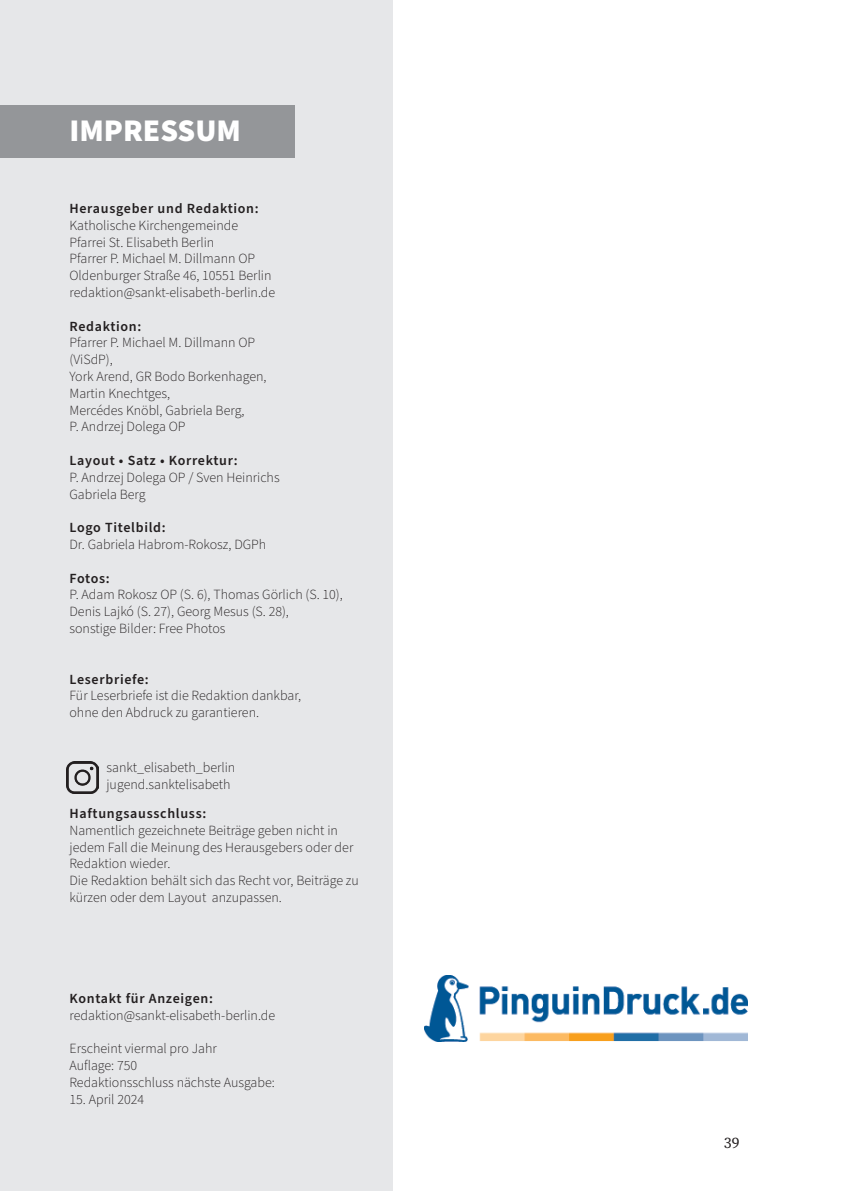
<style>
.page{position:relative;width:844px;height:1191px;background:#fff}
.page>*{position:absolute;margin:0;border:0;box-sizing:border-box;transform-origin:0 0}
.t1{font:900 31.5px "Source Sans Pro";color:#fff}
.t2{font:15.75px "Source Serif Pro";color:#231f20}
.t3{font:300 14px/16.8px "Source Sans Pro";color:#231f20}
.t4{font:600 14px "Source Sans Pro";letter-spacing:.05em;color:#231f20}
</style>
<div class="page">
<div style="left:0;top:0;width:393px;height:1191px;background:#e6e7e9"></div>
<div style="left:0;top:105px;width:295px;height:52px;background:#949699"></div>
<img style="left:67px;top:761px;width:32px;height:32px">
<img style="left:424px;top:975px;width:323px;height:67px">
<h1 class="t1" style="left:69px;top:109px;width:173px">IMPRESSUM</h1>
<p class="t4" style="left:69px;top:199px;width:191px">Herausgeber und Redaktion:</p>
<p class="t3" style="left:69px;top:217px;width:207px">Katholische Kirchengemeinde Pfarrei St. Elisabeth Berlin<br>Pfarrer P. Michael M. Dillmann OP Oldenburger Straße 46, 10551 Berlin redaktion@sankt-elisabeth-berlin.de</p>
<p class="t4" style="left:69px;top:316px;width:73px">Redaktion:</p>
<p class="t3" style="left:69px;top:335px;width:198px">Pfarrer P. Michael M. Dillmann OP (ViSdP),<br>York Arend, GR Bodo Borkenhagen,<br>Martin Knechtges,<br>Mercédes Knöbl, Gabriela Berg,<br>P. Andrzej Dolega OP</p>
<p class="t4" style="left:69px;top:451px;width:170px">Layout • Satz • Korrektur:</p>
<p class="t3" style="left:69px;top:469px;width:212px">P. Andrzej Dolega OP / Sven Heinrichs<br>Gabriela Berg</p>
<p class="t4" style="left:69px;top:518px;width:98px">Logo Titelbild:</p>
<p class="t3" style="left:69px;top:536px;width:198px">Dr. Gabriela Habrom-Rokosz, DGPh</p>
<p class="t4" style="left:69px;top:568px;width:42px">Fotos:</p>
<p class="t3" style="left:69px;top:587px;width:275px">P. Adam Rokosz OP (S. 6), Thomas Görlich (S. 10),<br>Denis Lajkó (S. 27), Georg Mesus (S. 28),<br>sonstige Bilder: Free Photos</p>
<p class="t4" style="left:69px;top:669px;width:81px">Leserbriefe:</p>
<p class="t3" style="left:69px;top:687px;width:233px">Für Leserbriefe ist die Redaktion dankbar, ohne den Abdruck zu garantieren.</p>
<p class="t3" style="left:106px;top:759px;width:130px">sankt_elisabeth_berlin jugend.sanktelisabeth</p>
<p class="t4" style="left:69px;top:804px;width:138px">Haftungsausschluss:</p>
<p class="t3" style="left:69px;top:822px;width:291px">Namentlich gezeichnete Beiträge geben nicht in jedem Fall die Meinung des Herausgebers oder der Redaktion wieder.<br>Die Redaktion behält sich das Recht vor, Beiträge zu kürzen oder dem Layout anzupassen.</p>
<p class="t4" style="left:69px;top:988px;width:145px">Kontakt für Anzeigen:</p>
<p class="t3" style="left:69px;top:1007px;width:207px">redaktion@sankt-elisabeth-berlin.de</p>
<p class="t3" style="left:69px;top:1040px;width:207px">Erscheint viermal pro Jahr<br>Auflage: 750<br>Redaktionsschluss nächste Ausgabe:</p>
<p class="t3" style="left:69px;top:1091px;width:76px">15. April 2024</p>
<p class="t2" style="left:723px;top:1131px;width:17px">39</p>
</div>
